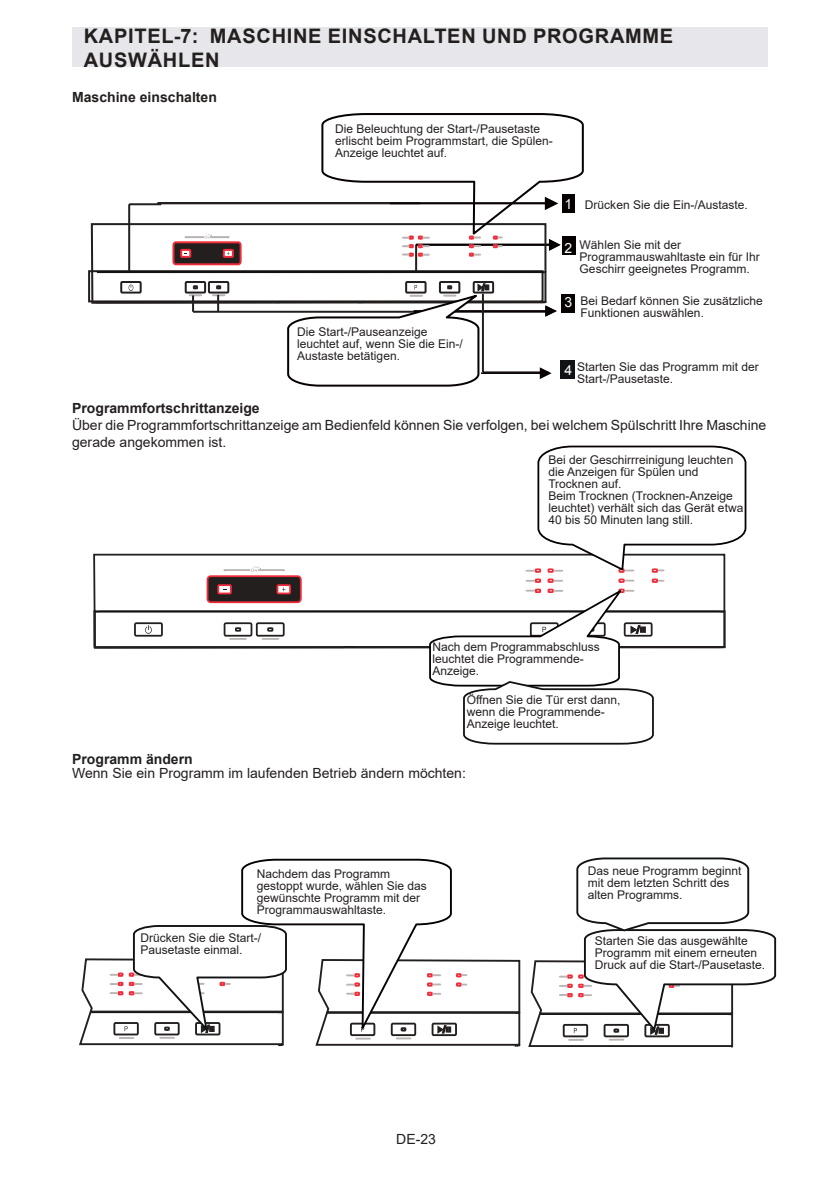
<style>
.page{position:relative;width:840px;height:1191px;background:#fff}
.page>*{position:absolute;margin:0;border:0;box-sizing:border-box;transform-origin:0 0}
.t1{font:700 20px/24px "Arial";letter-spacing:.035em;color:#241f1f}
.t2{font:14px/16.8px "Arial";color:#241f1f}
.t3{font:700 14px "Arial";color:#241f1f}
.t4{font:14px "Arial";color:#fff}
.t5{font:12px/12px "Arial";color:#241f1f}
</style>
<div class="page">
<div style="left:72px;top:27px;width:695px;height:40px;background:#e7e6ea"></div>
<hr style="left:157px;top:202px;width:392px;height:2px;background:#241f1f">
<hr style="left:129px;top:203px;width:32px;height:2px;background:#241f1f">
<hr style="left:128px;top:204px;width:2px;height:70px;background:#241f1f">
<svg style="left:90px;top:222px;width:196px;height:91px"></svg>
<svg style="left:286px;top:113px;width:298px;height:274px"></svg>
<svg style="left:93px;top:445px;width:653px;height:300px"></svg>
<svg style="left:79px;top:857px;width:697px;height:191px"></svg>
<h1 class="t1" style="left:84px;top:24px;width:590px">KAPITEL-7: MASCHINE EINSCHALTEN UND PROGRAMME<br>AUSWÄHLEN</h1>
<p class="t3" style="left:72px;top:88px;width:146px">Maschine einschalten</p>
<p class="t5" style="left:335px;top:122px;width:219px">Die Beleuchtung der Start-/Pausetaste erlischt beim Programmstart, die Spülen-<br>Anzeige leuchtet auf.</p>
<p class="t5" style="left:297px;top:326px;width:167px">Die Start-/Pauseanzeige leuchtet auf, wenn Sie die Ein-/<br>Austaste betätigen.</p>
<p class="t4" style="left:564px;top:195px;width:9px">1</p>
<p class="t4" style="left:564px;top:239px;width:9px">2</p>
<p class="t4" style="left:564px;top:293px;width:9px">3</p>
<p class="t5" style="left:584px;top:199px;width:164px">Drücken Sie die Ein-/Austaste.</p>
<p class="t5" style="left:579px;top:239px;width:182px">Wählen Sie mit der<br>Programmauswahltaste ein für Ihr<br>Geschirr geeignetes Programm.</p>
<p class="t5" style="left:580px;top:295px;width:184px">Bei Bedarf können Sie zusätzliche<br>Funktionen auswählen.</p>
<p class="t5" style="left:576px;top:360px;width:183px">Starten Sie das Programm mit der<br>Start-/Pausetaste.</p>
<p class="t4" style="left:564px;top:361px;width:9px">4</p>
<p class="t3" style="left:72px;top:399px;width:189px">Programmfortschrittanzeige</p>
<p class="t2" style="left:72px;top:416px;width:695px">Über die Programmfortschrittanzeige am Bedienfeld können Sie verfolgen, bei welchem Spülschritt Ihre Maschine gerade angekommen ist.</p>
<p class="t5" style="left:548px;top:453px;width:196px">Bei der Geschirrreinigung leuchten die Anzeigen für Spülen und<br>Trocknen auf.<br>Beim Trocknen (Trocknen-Anzeige leuchtet) verhält sich das Gerät etwa<br>40 bis 50 Minuten lang still.</p>
<p class="t5" style="left:432px;top:640px;width:169px">Nach dem Programmabschluss leuchtet die Programmende-<br>Anzeige.</p>
<p class="t5" style="left:466px;top:694px;width:155px">Öffnen Sie die Tür erst dann, wenn die Programmende-<br>Anzeige leuchtet.</p>
<p class="t3" style="left:72px;top:749px;width:122px">Programm ändern</p>
<p class="t2" style="left:72px;top:764px;width:395px">Wenn Sie ein Programm im laufenden Betrieb ändern möchten:</p>
<p class="t5" style="left:256px;top:867px;width:172px">Nachdem das Programm gestoppt wurde, wählen Sie das gewünschte Programm mit der<br>Programmauswahltaste.</p>
<p class="t5" style="left:587px;top:864px;width:155px">Das neue Programm beginnt mit dem letzten Schritt des alten Programms.</p>
<p class="t5" style="left:594px;top:934px;width:172px">Starten Sie das ausgewählte<br>Programm mit einem erneuten<br>Druck auf die Start-/Pausetaste.</p>
<p class="t5" style="left:140px;top:932px;width:122px">Drücken Sie die Start-/<br>Pausetaste einmal.</p>
<p class="t2" style="left:396px;top:1130px;width:41px">DE-23</p>
</div>
